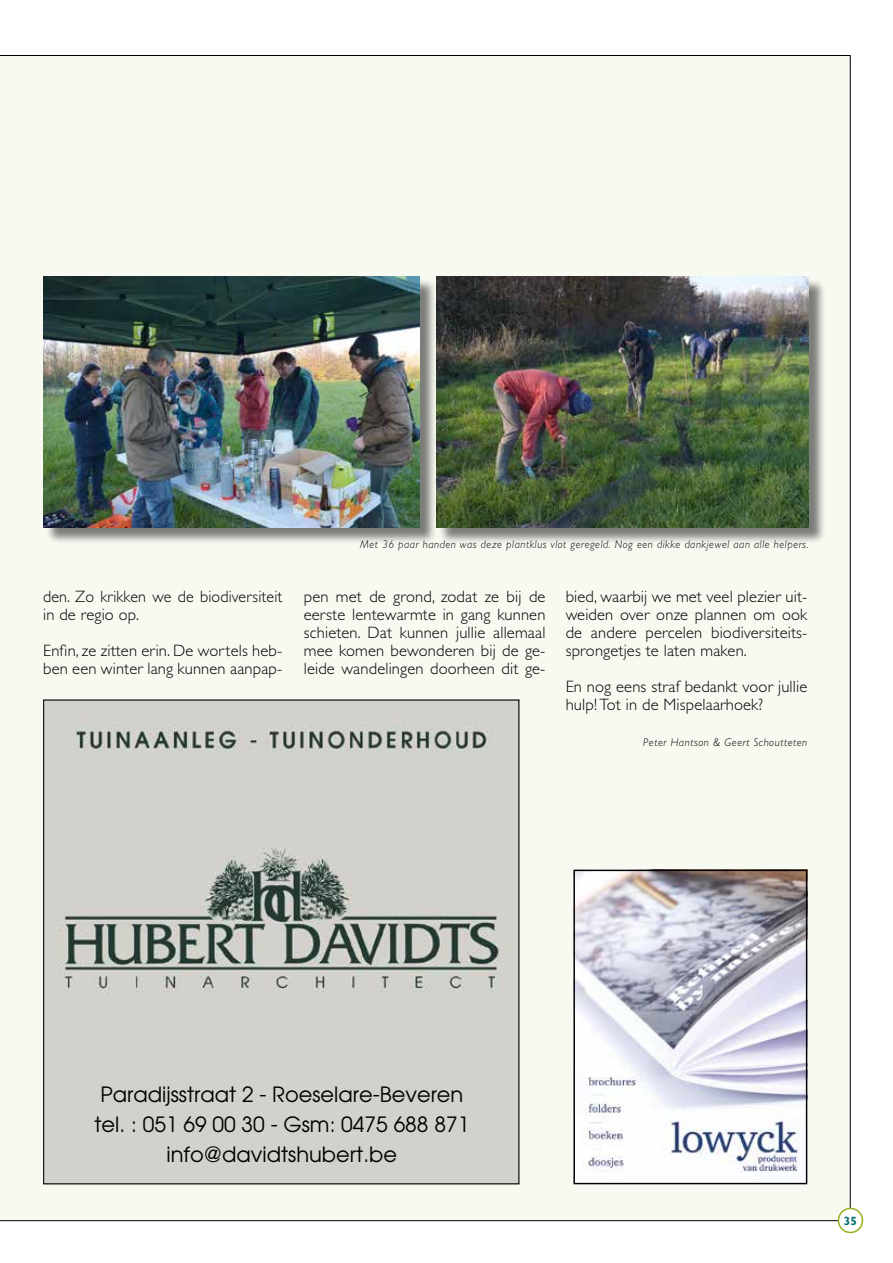
<style>
.page{position:relative;width:893px;height:1263px;background:#fff}
.page>*{position:absolute;margin:0;border:0;box-sizing:border-box;transform-origin:0 0}
.t1{font:21px/30px "Avant Garde";color:#000;text-align:center}
.t2{font:300 16.5px/18px "Gill Sans Std";letter-spacing:.01em;color:#000}
.t3{font:700 12px "Gill Sans Std";color:#007270}
.t4{font:italic 300 11.25px "Gill Sans Std";letter-spacing:.05em;color:#000}
</style>
<div class="page">
<div style="left:0;top:55px;width:850px;height:1165px;background:#f8faf2"></div>
<hr style="left:850px;top:55px;width:1px;height:1165px;background:#000">
<hr style="left:0;top:1220px;width:846px;height:1px;background:#000">
<div style="left:838px;top:1208px;width:24px;height:24px;background:#fff;border-radius:50%"></div>
<div style="left:838px;top:1208px;width:25px;height:25px;border:2px solid #95b41f;border-radius:50%"></div>
<hr style="left:0;top:55px;width:850px;height:1px;background:#000">
<div style="left:45px;top:279px;width:391px;height:266px;background:#000;opacity:.5"></div>
<img style="left:43px;top:277px;width:376px;height:250px">
<div style="left:438px;top:279px;width:388px;height:266px;background:#000;opacity:.5"></div>
<img style="left:436px;top:277px;width:372px;height:250px">
<img style="left:45px;top:701px;width:472px;height:481px">
<img style="left:575px;top:872px;width:230px;height:310px">
<div style="left:573px;top:870px;width:234px;height:314px;border:1px solid #000"></div>
<p class="t2" style="left:43px;top:588px;width:241px">den. Zo krikken we de biodiversiteit in de regio op.</p>
<p class="t2" style="left:43px;top:642px;width:241px">Enfin, ze zitten erin. De wortels heb&shy;ben een winter lang kunnen aanpap-</p>
<p class="t4" style="left:360px;top:538px;width:450px">Met 36 paar handen was deze plantklus vlot geregeld. Nog een dikke dankjewel aan alle helpers.</p>
<p class="t2" style="left:304px;top:588px;width:243px;text-align:justify">pen met de grond, zodat ze bij de eerste lentewarmte in gang kunnen schieten. Dat kunnen jullie allemaal mee komen bewonderen bij de ge&shy;leide wandelingen doorheen dit ge-</p>
<p class="t2" style="left:566px;top:588px;width:243px;text-align:justify">bied, waarbij we met veel plezier uit&shy;weiden over onze plannen om ook de andere percelen biodiversiteits&shy;sprongetjes te laten maken.</p>
<p class="t2" style="left:566px;top:678px;width:243px">En nog eens straf bedankt voor jullie hulp! Tot in de Mispelaarhoek?</p>
<p class="t4" style="left:643px;top:736px;width:166px">Peter Hantson &amp; Geert Schoutteten</p>
<p class="t1" style="left:94px;top:1079px;width:376px">Paradijsstraat 2 - Roeselare-Beveren tel. : 051 69 00 30 - Gsm: 0475 688 871 info@davidtshubert.be</p>
<p class="t3" style="left:844px;top:1213px;width:15px">35</p>
</div>
